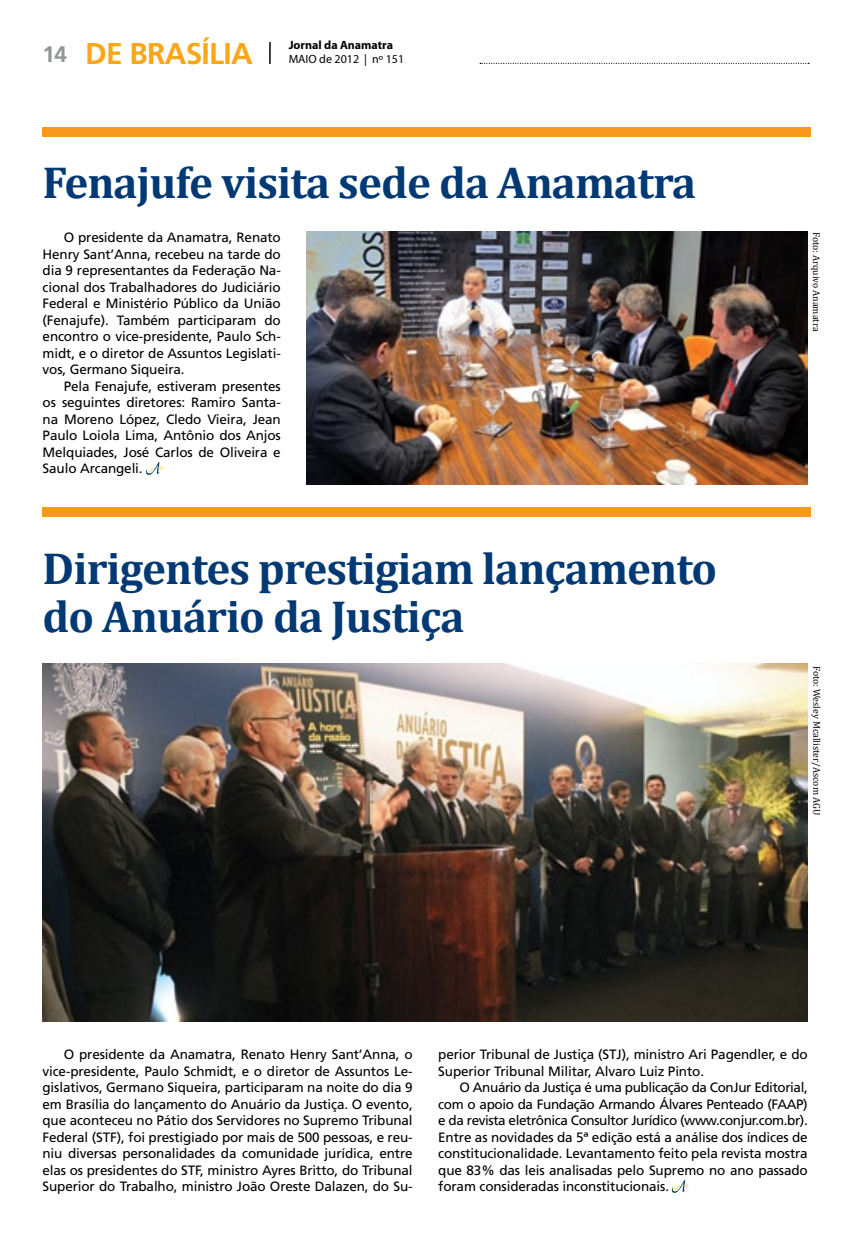
<style>
.page{position:relative;width:851px;height:1234px;background:#fff}
.page>*{position:absolute;margin:0;border:0;box-sizing:border-box;transform-origin:0 0}
.t1{font:700 45px/48px "Cambria";letter-spacing:-.02em;color:#003974}
.t2{font:700 30px "Frutiger";letter-spacing:-.025em;color:#faa61a}
.t3{font:13.5px/16.5px "Frutiger";letter-spacing:-.01em;color:#000;text-align:justify}
.t4{font:700 12px "Myriad Pro";color:#000}
.t5{font:12px "Myriad Pro";color:#000}
.t6{font:9.75px "Cambria";color:#000}
.s1{font-size:22.5px;color:#939598}
</style>
<div class="page">
<svg style="left:480px;top:63px;width:328px;height:1px"></svg>
<hr style="left:269px;top:42px;width:2px;height:22px;background:#000">
<img style="left:43px;top:663px;width:764px;height:357px">
<svg style="left:671px;top:1180px;width:17px;height:12px"></svg>
<img style="left:306px;top:232px;width:501px;height:252px">
<svg style="left:146px;top:462px;width:17px;height:13px"></svg>
<div style="left:43px;top:127px;width:767px;height:10px;background:#f8991d"></div>
<div style="left:43px;top:507px;width:767px;height:10px;background:#f8991d"></div>
<h2 class="t2" style="left:43px;top:36px;width:212px"><span class="s1">14</span> DE BRASÍLIA</h2>
<p class="t4" style="left:288px;top:38px;width:106px">Jornal da Anamatra</p>
<p class="t5" style="left:288px;top:52px;width:117px">MAIO de 2012 | nº 151</p>
<h1 class="t1" style="left:43px;top:157px;width:655px">Fenajufe visita sede da Anamatra</h1>
<p class="t3" style="left:43px;top:229px;width:240px;text-indent:21px">O presidente da Anamatra, Renato Henry Sant’Anna, recebeu na tarde do dia 9 representantes da Federação Na&shy;cional dos Trabalhadores do Judiciário Federal e Ministério Público da União (Fenajufe). Também participaram do encontro o vice-presidente, Paulo Sch&shy;midt, e o diretor de Assuntos Legislati&shy;vos, Germano Siqueira.</p>
<p class="t3" style="left:43px;top:377px;width:240px;text-indent:21px">Pela Fenajufe, estiveram presentes os seguintes diretores: Ramiro Santa&shy;na Moreno López, Cledo Vieira, Jean Paulo Loiola Lima, Antônio dos Anjos Melquiades, José Carlos de Oliveira e Saulo Arcangeli.</p>
<h1 class="t1" style="left:43px;top:543px;width:675px">Dirigentes prestigiam lançamento do Anuário da Justiça</h1>
<p class="t6" style="left:822px;top:232px;width:101px;rotate:90deg">Foto: Arquivo Anamatra</p>
<p class="t6" style="left:822px;top:665px;width:151px;rotate:90deg">Foto: Wesley Mcallister/Ascom AGU</p>
<p class="t3" style="left:43px;top:1045px;width:371px;text-indent:21px">O presidente da Anamatra, Renato Henry Sant’Anna, o vice-presidente, Paulo Schmidt, e o diretor de Assuntos Le&shy;gislativos, Germano Siqueira, participaram na noite do dia 9 em Brasília do lançamento do Anuário da Justiça. O evento, que aconteceu no Pátio dos Servidores no Supremo Tribunal Federal (STF), foi prestigiado por mais de 500 pessoas, e reu&shy;niu diversas personalidades da comunidade jurídica, entre elas os presidentes do STF, ministro Ayres Britto, do Tribunal Superior do Trabalho, ministro João Oreste Dalazen, do Su-</p>
<p class="t3" style="left:438px;top:1045px;width:371px">perior Tribunal de Justiça (STJ), ministro Ari Pagendler, e do<br>Superior Tribunal Militar, Alvaro Luiz Pinto.</p>
<p class="t3" style="left:438px;top:1078px;width:371px;text-indent:21px">O Anuário da Justiça é uma publicação da ConJur Editorial, com o apoio da Fundação Armando Álvares Penteado (FAAP) e da revista eletrônica Consultor Jurídico (www.conjur.com.br).<br>Entre as novidades da 5ª edição está a análise dos índices de constitucionalidade. Levantamento feito pela revista mostra que 83% das leis analisadas pelo Supremo no ano passado foram consideradas inconstitucionais.</p>
</div>
